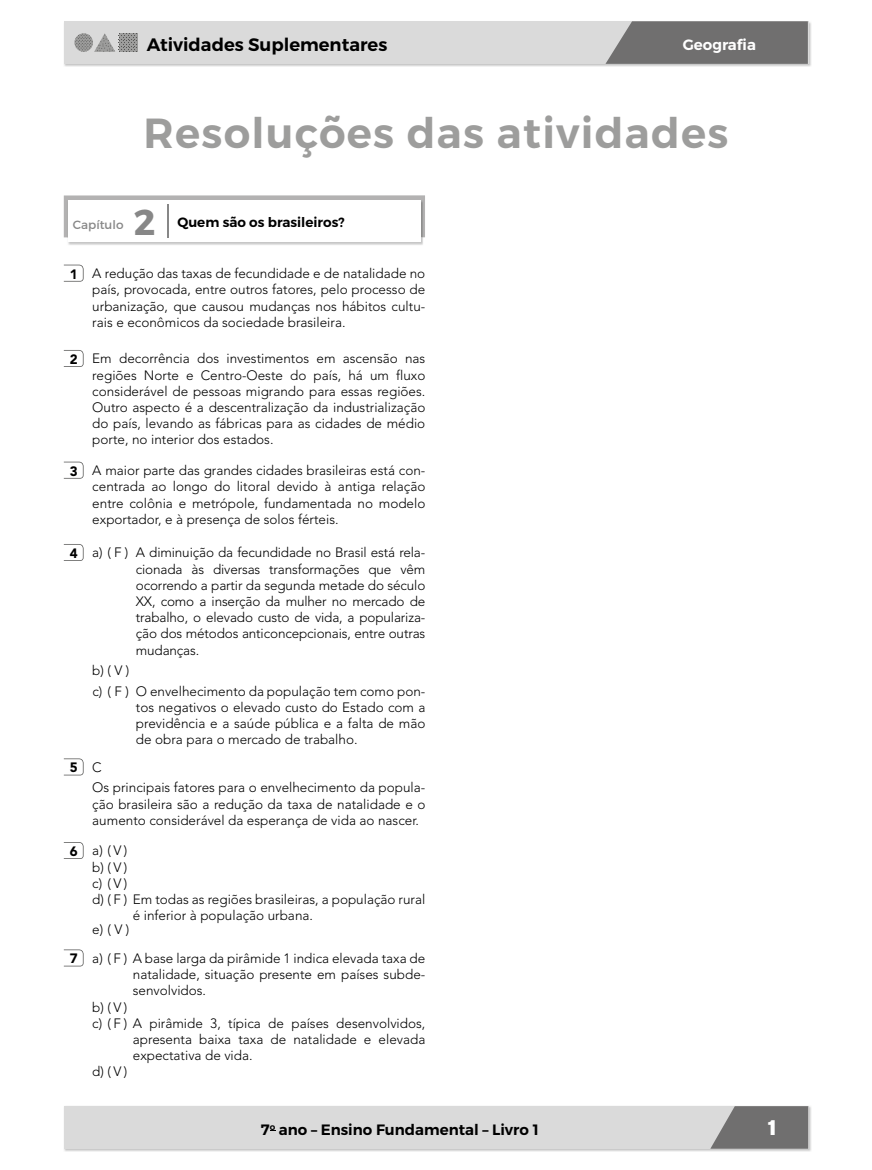
<style>
.page{position:relative;width:872px;height:1170px;background:#fff}
.page>*{position:absolute;margin:0;border:0;box-sizing:border-box;transform-origin:0 0}
.t1{font:600 42px "Montserrat";letter-spacing:.03em;color:#9d9d9c}
.t2{font:700 36px "Montserrat";color:#878787}
.t3{font:900 21px "Interstate Plus";color:#fff}
.t4{font:600 18px "Montserrat";color:#000}
.t5{font:600 15px "Montserrat";color:#000}
.t6{font:600 15px "Montserrat";color:#fff}
.t7{font:300 13.5px/16.2px "Avenir LT Std";color:#000;text-align:justify}
.t8{font:600 13.5px "Montserrat";color:#000}
.t9{font:900 13.5px "Avenir";color:#000}
.t10{font:12px "Montserrat";color:#878787}
.s1{font-family:"Avenir";font-weight:900}
.s2{font-family:"Avenir LT Std";font-weight:300}
</style>
<div class="page">
<img style="left:64px;top:1106px;width:747px;height:45px">
<div style="left:64px;top:1106px;width:744px;height:42px;background:#dadada"></div>
<svg style="left:711px;top:1106px;width:97px;height:42px;background:#7d7c7c"></svg>
<img style="left:64px;top:21px;width:747px;height:46px">
<div style="left:64px;top:21px;width:744px;height:43px;background:#dadada"></div>
<svg style="left:75px;top:33px;width:62px;height:19px"></svg>
<svg style="left:605px;top:21px;width:203px;height:43px;background:#787777"></svg>
<svg style="left:64px;top:264px;width:20px;height:17px"></svg>
<svg style="left:64px;top:350px;width:20px;height:17px"></svg>
<svg style="left:64px;top:461px;width:20px;height:17px"></svg>
<svg style="left:64px;top:544px;width:20px;height:17px"></svg>
<svg style="left:64px;top:758px;width:20px;height:17px"></svg>
<svg style="left:64px;top:842px;width:20px;height:16px"></svg>
<svg style="left:64px;top:949px;width:20px;height:17px"></svg>
<div style="left:64px;top:195px;width:361px;height:42px;background:#b3b2b2"></div>
<img style="left:67px;top:201px;width:356px;height:44px">
<div style="left:68px;top:200px;width:353px;height:42px;background:#fff"></div>
<hr style="left:168px;top:204px;width:1px;height:33px;background:#878787">
<h3 class="t4" style="left:147px;top:34px;width:242px">Atividades Suplementares</h3>
<p class="t6" style="left:682px;top:35px;width:75px">Geografia</p>
<h1 class="t1" style="left:143px;top:107px;width:586px">Resoluções das atividades</h1>
<p class="t10" style="left:73px;top:218px;width:52px">Capítulo</p>
<h2 class="t2" style="left:134px;top:200px;width:23px">2</h2>
<p class="t8" style="left:177px;top:214px;width:169px">Quem são os brasileiros?</p>
<p class="t7" style="left:92px;top:265px;width:334px;text-indent:-23px"><span class="s1">1</span> A redução das taxas de fecundidade e de natalidade no país, provocada, entre outros fatores, pelo processo de urbanização, que causou mudanças nos hábitos cultu&shy;rais e econômicos da sociedade brasileira.</p>
<p class="t7" style="left:92px;top:350px;width:334px;text-indent:-23px"><span class="s1">2</span> Em decorrência dos investimentos em ascensão nas regiões Norte e Centro-Oeste do país, há um fluxo considerável de pessoas migrando para essas regiões.<br>Outro aspecto é a descentralização da industrialização do país, levando as fábricas para as cidades de médio porte, no interior dos estados.</p>
<p class="t7" style="left:92px;top:462px;width:334px;text-indent:-23px"><span class="s1">3</span> A maior parte das grandes cidades brasileiras está con&shy;centrada ao longo do litoral devido à antiga relação entre colônia e metrópole, fundamentada no modelo exportador, e à presença de solos férteis.</p>
<p class="t7" style="left:136px;top:544px;width:291px;text-indent:-66px"><span class="s1">4</span> a) ( F ) A diminuição da fecundidade no Brasil está rela&shy;cionada às diversas transformações que vêm ocorrendo a partir da segunda metade do século XX, como a inserção da mulher no mercado de trabalho, o elevado custo de vida, a populariza&shy;ção dos métodos anticoncepcionais, entre outras mudanças.</p>
<p class="t7" style="left:92px;top:660px;width:334px;line-height:20.4px">b) ( V )<br>c) ( F ) O envelhecimento da população tem como pon-</p>
<p class="t7" style="left:136px;top:699px;width:291px">tos negativos o elevado custo do Estado com a previdência e a saúde pública e a falta de mão de obra para o mercado de trabalho.</p>
<p class="t9" style="left:70px;top:759px;width:34px">5 <span class="s2">C</span></p>
<p class="t7" style="left:92px;top:779px;width:334px">Os principais fatores para o envelhecimento da popula&shy;ção brasileira são a redução da taxa de natalidade e o aumento considerável da esperança de vida ao nascer.</p>
<p class="t7" style="left:70px;top:842px;width:59px"><span class="s1">6</span> a) ( V )</p>
<p class="t7" style="left:92px;top:858px;width:37px">b) ( V )</p>
<p class="t7" style="left:92px;top:875px;width:37px">c) ( V )</p>
<p class="t7" style="left:92px;top:891px;width:334px">d) ( F ) Em todas as regiões brasileiras, a população rural</p>
<p class="t7" style="left:133px;top:907px;width:182px">é inferior à população urbana.</p>
<p class="t7" style="left:70px;top:914px;width:357px;line-height:29.4px;text-indent:23px">e) ( V )<br><span class="s1">7</span> a) ( F ) A base larga da pirâmide 1 indica elevada taxa de</p>
<p class="t7" style="left:133px;top:966px;width:294px">natalidade, situação presente em países subde&shy;senvolvidos.</p>
<p class="t7" style="left:92px;top:998px;width:37px">b) ( V )</p>
<p class="t7" style="left:92px;top:1014px;width:334px">c) ( F ) A pirâmide 3, típica de países desenvolvidos,</p>
<p class="t7" style="left:133px;top:1031px;width:294px">apresenta baixa taxa de natalidade e elevada</p>
<p class="t7" style="left:133px;top:1047px;width:121px">expectativa de vida.</p>
<p class="t7" style="left:92px;top:1063px;width:37px">d) ( V )</p>
<p class="t5" style="left:261px;top:1119px;width:279px">7<sup>o</sup> ano – Ensino Fundamental – Livro 1</p>
<h3 class="t3" style="left:767px;top:1115px;width:10px">1</h3>
</div>
